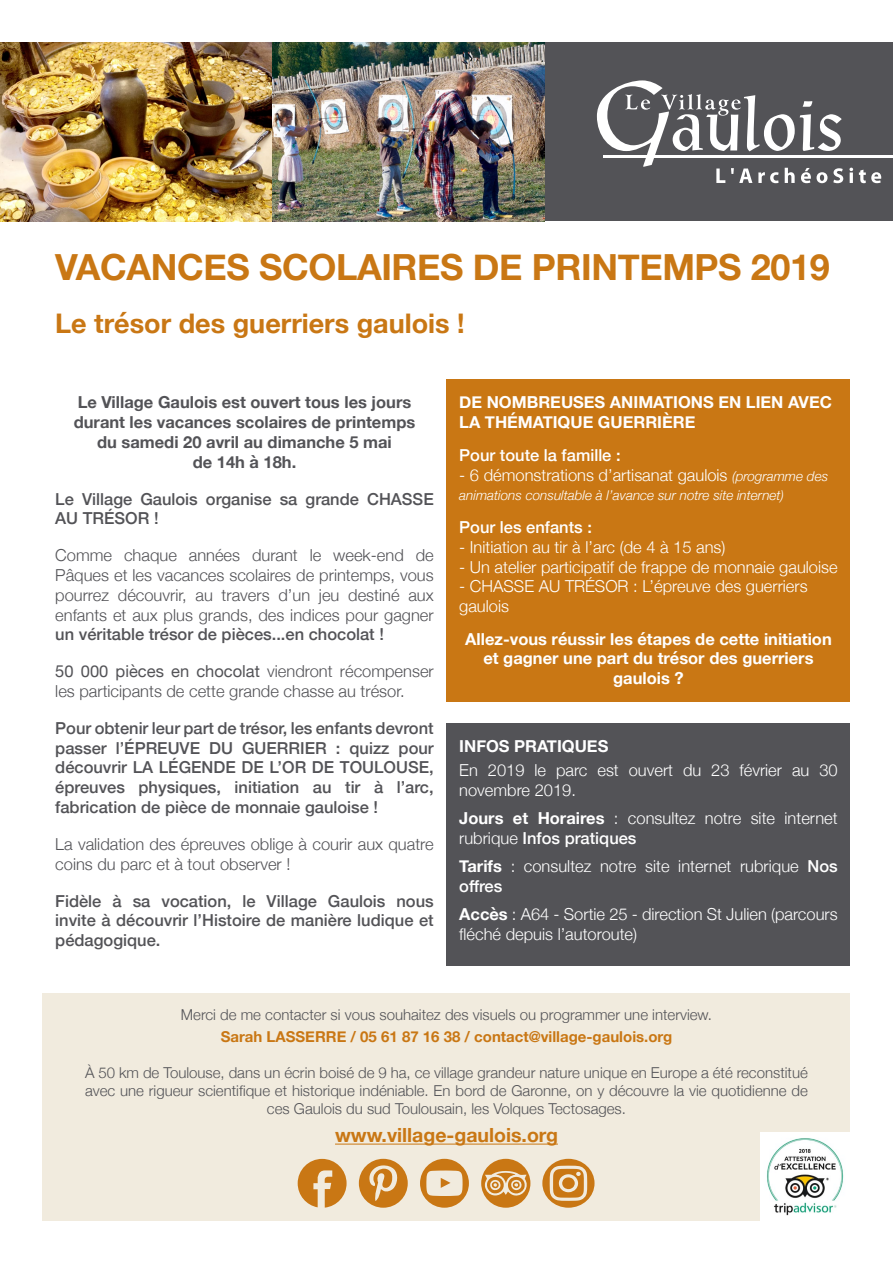
<style>
.page{position:relative;width:893px;height:1263px;background:#fff}
.page>*{position:absolute;margin:0;border:0;box-sizing:border-box;transform-origin:0 0}
.t1{font:700 36px "Helvetica Neue";letter-spacing:-.01em;color:#c97714}
.t2{font:700 27px "Helvetica Neue";color:#c97714}
.t3{font:700 19.5px "Helvetica Neue";color:#c97714}
.t4{font:300 16.5px/19.8px "Helvetica Neue";color:#fff}
.t5{font:500 16.5px/19.8px "Helvetica Neue";color:#535357;text-align:justify}
.t6{font:300 16.5px/19.8px "Helvetica Neue";color:#535357}
.t7{font:700 16.5px/19.8px "Helvetica Neue";color:#fff;text-align:center}
.t8{font:700 16.5px/19.8px "Helvetica Neue";color:#535357;text-align:center}
.t9{font:500 16.5px "Helvetica Neue";color:#fff}
.t10{font:300 15px/18px "Helvetica Neue";color:#535357;text-align:center}
.t11{font:700 15px "Helvetica Neue";color:#c97714}
.t12{font:italic 300 13.5px "Helvetica Neue";color:#fff}
.s1{font-weight:400}
.s2{font-style:italic;font-size:13.5px}
.s3{font-weight:700}
.s4{font-weight:500}
</style>
<div class="page">
<div style="left:0;top:43px;width:893px;height:178px;background:#535357"></div>
<hr style="left:604px;top:155px;width:289px;height:3px;background:#fff">
<svg style="left:597px;top:80px;width:246px;height:103px"></svg>
<svg style="left:849px;top:168px;width:4px;height:15px"></svg>
<svg style="left:859px;top:170px;width:22px;height:13px"></svg>
<div style="left:43px;top:993px;width:807px;height:227px;background:#f1ebde"></div>
<hr style="left:335px;top:1143px;width:223px;height:1px;background:#c97714">
<div style="left:446px;top:379px;width:404px;height:323px;background:#c97714"></div>
<img style="left:0;top:43px;width:544px;height:178px">
<div style="left:446px;top:723px;width:404px;height:242px;background:#535357"></div>
<img style="left:760px;top:1132px;width:90px;height:88px">
<svg style="left:297px;top:1159px;width:298px;height:49px"></svg>
<h1 class="t1" style="left:55px;top:239px;width:776px">VACANCES SCOLAIRES DE PRINTEMPS 2019</h1>
<h2 class="t2" style="left:55px;top:302px;width:411px">Le trésor des guerriers gaulois !</h2>
<p class="t8" style="left:74px;top:393px;width:343px">Le Village Gaulois est ouvert tous les jours durant les vacances scolaires de printemps du samedi 20 avril au dimanche 5 mai<br>de 14h à 18h.</p>
<p class="t5" style="left:55px;top:487px;width:380px">Le Village Gaulois organise sa grande CHASSE<br>AU TRÉSOR !</p>
<p class="t6" style="left:55px;top:544px;width:380px;text-align:justify">Comme chaque années durant le week-end de Pâques et les vacances scolaires de printemps, vous pourrez découvrir, au travers d’un jeu destiné aux enfants et aux plus grands, des indices pour gagner</p>
<p class="t5" style="left:55px;top:623px;width:330px">un véritable trésor de pièces...en chocolat !</p>
<p class="t6" style="left:55px;top:660px;width:380px"><span class="s1">50 000 pièces en chocolat</span> viendront récompenser les participants de cette grande chasse au trésor.</p>
<p class="t5" style="left:55px;top:717px;width:380px">Pour obtenir leur part de trésor, les enfants devront passer l’ÉPREUVE DU GUERRIER : quizz pour découvrir LA LÉGENDE DE L’OR DE TOULOUSE, épreuves physiques, initiation au tir à l’arc, fabrication de pièce de monnaie gauloise !</p>
<p class="t6" style="left:55px;top:833px;width:380px">La validation des épreuves oblige à courir aux quatre coins du parc et à tout observer !</p>
<p class="t5" style="left:55px;top:889px;width:380px">Fidèle à sa vocation, le Village Gaulois nous invite à découvrir l’Histoire de manière ludique et pédagogique.</p>
<p class="t7" style="left:459px;top:393px;width:92px">De nombreuses</p>
<p class="t7" style="left:610px;top:393px;width:55px">ani mations</p>
<p class="t7" style="left:718px;top:393px;width:38px">en lien</p>
<p class="t7" style="left:788px;top:393px;width:12px">ave</p>
<p class="t7" style="left:820px;top:393px;width:14px">c</p>
<p class="t7" style="left:459px;top:413px;width:151px">la thématique guerri</p>
<p class="t7" style="left:662px;top:413px;width:23px">ère</p>
<p class="t9" style="left:459px;top:442px;width:163px">Pour toute la famille :</p>
<p class="t4" style="left:459px;top:464px;width:370px">- 6 démonstrations d’artisanat gaulois <span class="s2">(programme des</span></p>
<p class="t12" style="left:459px;top:485px;width:326px">animations consultable à l’avance sur notre site internet)</p>
<p class="t9" style="left:459px;top:514px;width:134px">Pour les enfants :</p>
<p class="t4" style="left:459px;top:536px;width:268px">- Initiation au tir à l’arc (de 4 à 15 ans)</p>
<p class="t4" style="left:459px;top:555px;width:380px">- Un atelier participatif de frappe de monnaie gauloise</p>
<p class="t4" style="left:459px;top:575px;width:350px">- CHASSE AU TRÉSOR : L’épreuve des guerriers gaulois</p>
<p class="t7" style="left:465px;top:629px;width:368px">Allez-vous réussir les étapes de cette initiation et gagner une part du trésor des guerriers gaulois ?</p>
<p class="t7" style="left:459px;top:736px;width:151px">INFOS PRATIQUES</p>
<p class="t4" style="left:459px;top:759px;width:380px">En 2019 le parc est ouvert du 23 février au 30 novembre 2019.</p>
<p class="t4" style="left:459px;top:807px;width:380px"><span class="s3">Jours et Horaires</span> : consultez notre site internet rubrique <span class="s4">Infos pratiques</span></p>
<p class="t4" style="left:459px;top:855px;width:380px"><span class="s3">Tarifs</span> : consultez notre site internet rubrique <span class="s4">Nos offres</span></p>
<p class="t4" style="left:459px;top:903px;width:380px"><span class="s3">Accès</span> : A64 - Sortie 25 - direction St Julien (parcours fléché depuis l’autoroute)</p>
<p class="t10" style="left:181px;top:1005px;width:533px">Merci de me contacter si vous souhaitez des visuels ou programmer une interview.</p>
<p class="t11" style="left:221px;top:1025px;width:453px">Sarah LASSERRE / 05 61 87 16 38 / contact@village-gaulois.org</p>
<p class="t10" style="left:85px;top:1063px;width:724px">À 50 km de Toulouse, dans un écrin boisé de 9 ha, ce village grandeur nature unique en Europe a été reconstitué avec une rigueur scientifique et historique indéniable. En bord de Garonne, on y découvre la vie quotidienne de ces Gaulois du sud Toulousain, les Volques Tectosages.</p>
<p class="t3" style="left:335px;top:1120px;width:224px">www.village-gaulois.org</p>
</div>
